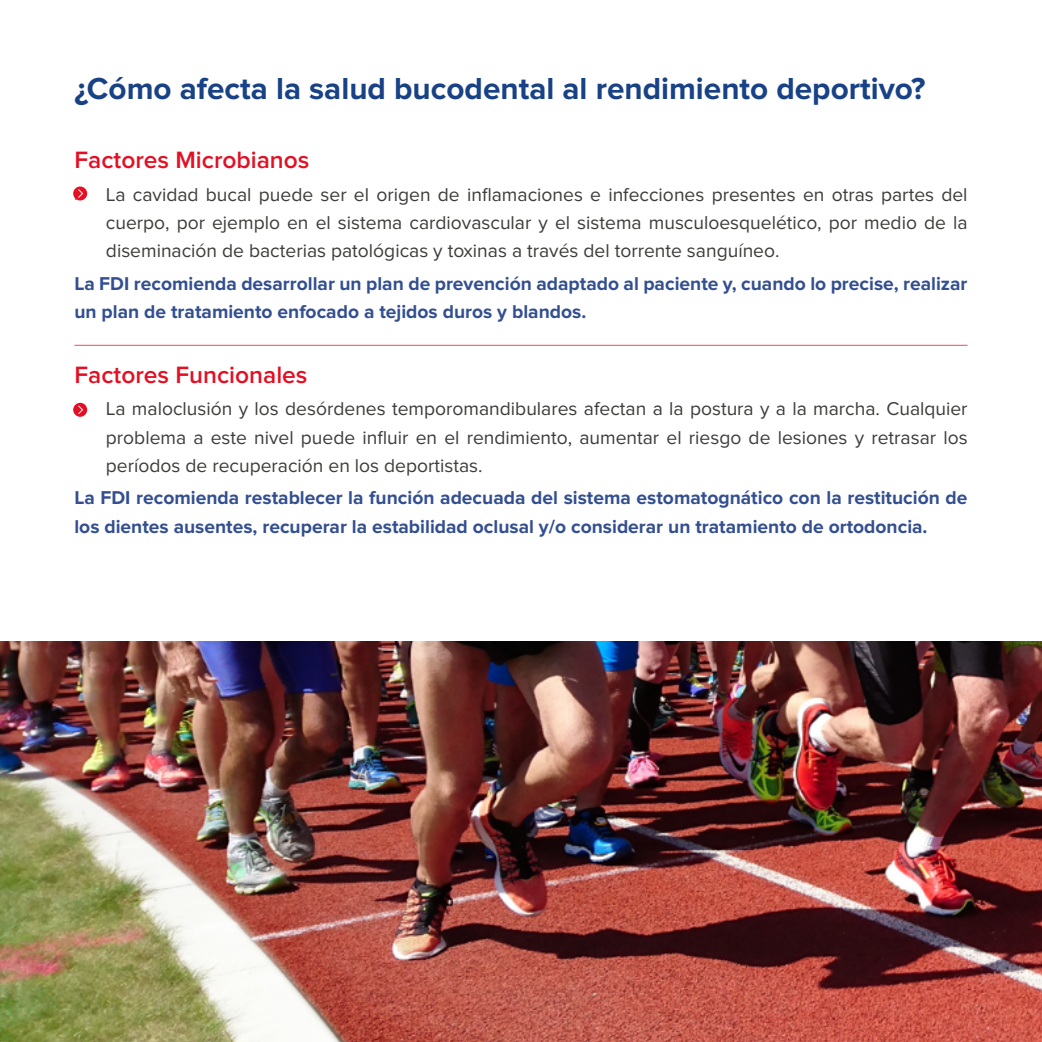
<style>
.page{position:relative;width:1042px;height:1042px;background:#fff}
.page>*{position:absolute;margin:0;border:0;box-sizing:border-box;transform-origin:0 0}
.t1{font:700 31.5px "Proxima Nova";color:#184285}
.t2{font:600 24.5px "Proxima Nova";color:#e30f23}
.t3{font:19.25px/28px "Proxima Nova";color:#3c3c3b;text-align:justify}
.t4{font:700 19.25px/28px "Proxima Nova";color:#334f90}
.s1{font-family:"Myriad Pro"}
</style>
<div class="page">
<div style="left:73px;top:186px;width:14px;height:14px;background:#e30f23;border-radius:50%"></div>
<svg style="left:78px;top:189px;width:5px;height:9px"></svg>
<div style="left:73px;top:403px;width:14px;height:14px;background:#e30f23;border-radius:50%"></div>
<svg style="left:78px;top:405px;width:5px;height:9px"></svg>
<img style="left:0;top:641px;width:1042px;height:401px">
<hr style="left:74px;top:345px;width:893px;height:1px;background:#ea4e5b">
<h1 class="t1" style="left:74px;top:71px;width:853px">¿Cómo afecta la salud bucodental al rendimiento deportivo?</h1>
<p class="t2" style="left:74px;top:149px;width:237px">Factores Microbianos</p>
<p class="t3" style="left:106px;top:181px;width:863px;text-indent:-31px"><span class="s1">»</span> La cavidad bucal puede ser el origen de inflamaciones e infecciones presentes en otras partes del cuerpo, por ejemplo en el sistema cardiovascular y el sistema musculoesquelético, por medio de la diseminación de bacterias patológicas y toxinas a través del torrente sanguíneo.</p>
<p class="t4" style="left:74px;top:270px;width:894px">La FDI recomienda desarrollar un plan de prevención adaptado al paciente y, cuando lo precise, realizar un plan de tratamiento enfocado a tejidos duros y blandos.</p>
<p class="t2" style="left:74px;top:363px;width:235px">Factores Funcionales</p>
<p class="t3" style="left:106px;top:395px;width:863px;text-indent:-31px"><span class="s1">»</span> La maloclusión y los desórdenes temporomandibulares afectan a la postura y a la marcha. Cualquier problema a este nivel puede influir en el rendimiento, aumentar el riesgo de lesiones y retrasar los períodos de recuperación en los deportistas.</p>
<p class="t4" style="left:74px;top:484px;width:894px">La FDI recomienda restablecer la función adecuada del sistema estomatognático con la restitución de los dientes ausentes, recuperar la estabilidad oclusal y/o considerar un tratamiento de ortodoncia.</p>
</div>
